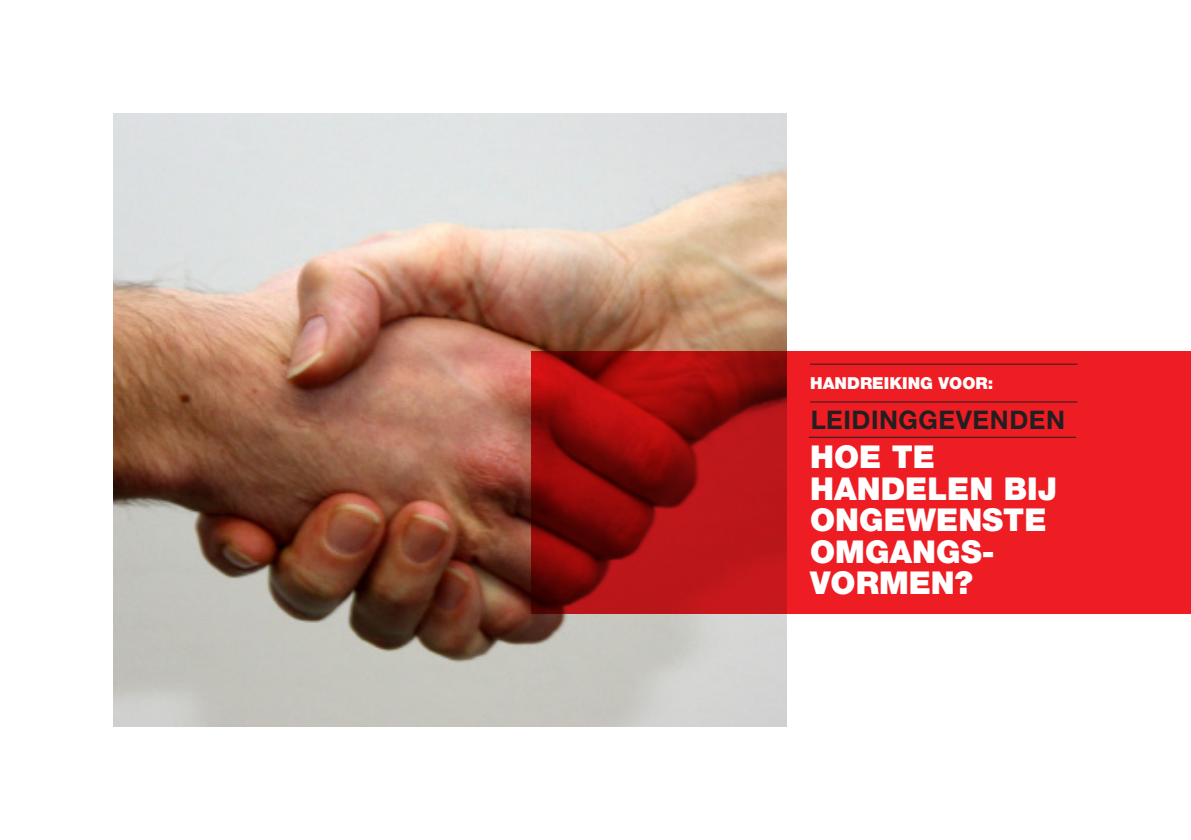
<style>
.page{position:relative;width:1191px;height:840px;background:#fff}
.page>*{position:absolute;margin:0;border:0;box-sizing:border-box;transform-origin:0 0}
.t1{font:900 31.4px/31.4px "Helvetica Neue LT Std";color:#fff}
.t2{font:700 25.6px "Helvetica Neue LT Std";letter-spacing:.02em;color:#231f20}
.t3{font:900 16.4px "Helvetica Neue LT Std";color:#fff}
</style>
<div class="page">
<img style="left:113px;top:113px;width:673px;height:613px">
<svg style="left:531px;top:351px;width:660px;height:262px;background:#cd171b"></svg>
<hr style="left:810px;top:401px;width:267px;height:1px;background:#231f20">
<hr style="left:810px;top:363px;width:267px;height:1px;background:#231f20">
<hr style="left:808px;top:436px;width:268px;height:1px;background:#231f20">
<p class="t3" style="left:810px;top:373px;width:185px">HANDREIKING VOOR:</p>
<p class="t2" style="left:810px;top:403px;width:256px">LEIDINGGEVENDEN</p>
<p class="t1" style="left:810px;top:441px;width:248px">HOE TE<br>HANDELEN BIJ<br>ONGEWENSTE<br>OMGANGS-<br>VORMEN?</p>
</div>
